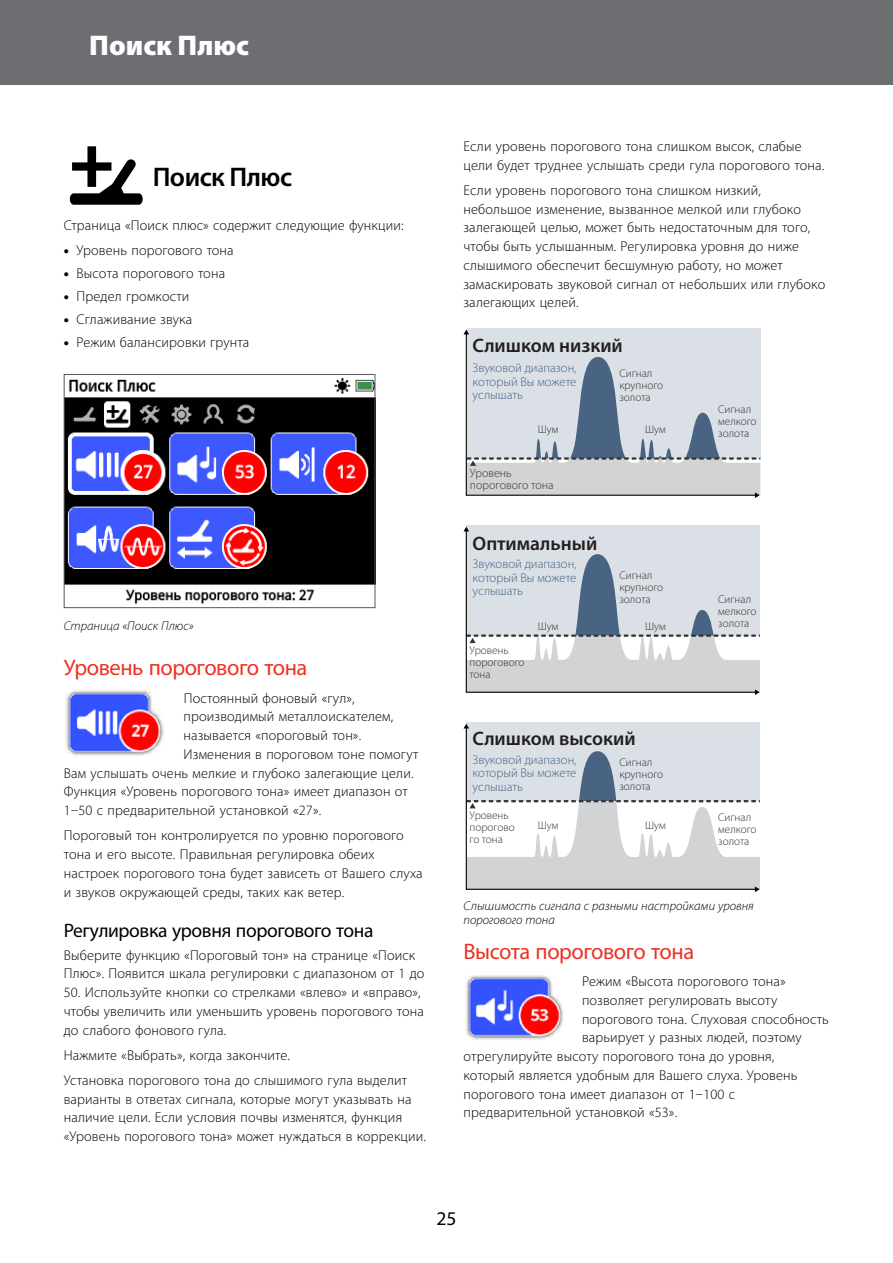
<style>
.page{position:relative;width:893px;height:1263px;background:#fff}
.page>*{position:absolute;margin:0;border:0;box-sizing:border-box;transform-origin:0 0}
.t1{font:900 28.5px "Myriad Pro";color:#fff}
.t2{font:600 27px "Myriad Pro";letter-spacing:-.02em;color:#000}
.t3{font:22.5px "Myriad Pro";letter-spacing:-.02em;color:#ee3124}
.t4{font:600 19.5px "Myriad Pro";color:#231f20}
.t5{font:19.5px "Myriad Pro";letter-spacing:-.02em;color:#000}
.t6{font:300 14.25px/18.8px "Myriad Pro";letter-spacing:.01em;color:#000}
.t7{font:300 12.75px/13.5px "Myriad Pro";color:#496483;text-align:justify}
.t8{font:italic 300 12.75px/14.2px "Myriad Pro";color:#000}
.t9{font:300 12px/12px "Myriad Pro";color:#333}
.t10{font:300 11.25px/12px "Myriad Pro";color:#333}
.s1{font-weight:900}
</style>
<div class="page">
<svg style="left:70px;top:146px;width:73px;height:59px"></svg>
<img style="left:66px;top:377px;width:307px;height:227px">
<div style="left:64px;top:374px;width:311px;height:234px;border:1px solid #58595b"></div>
<img style="left:65px;top:690px;width:100px;height:66px">
<div style="left:466px;top:722px;width:294px;height:79px;background:#dbe0e6"></div>
<div style="left:466px;top:525px;width:294px;height:111px;background:#dbe0e6"></div>
<div style="left:467px;top:328px;width:293px;height:130px;background:#dbe0e6"></div>
<svg style="left:465px;top:334px;width:4px;height:162px"></svg>
<svg style="left:463px;top:330px;width:6px;height:4px"></svg>
<svg style="left:467px;top:357px;width:293px;height:141px"></svg>
<svg style="left:463px;top:527px;width:6px;height:4px"></svg>
<svg style="left:466px;top:554px;width:294px;height:141px"></svg>
<svg style="left:464px;top:724px;width:5px;height:4px"></svg>
<svg style="left:466px;top:751px;width:294px;height:141px"></svg>
<img style="left:466px;top:975px;width:98px;height:66px">
<div style="left:0;top:0;width:893px;height:85px;background:#6d6e71"></div>
<h1 class="t1" style="left:89px;top:30px;width:161px">Поиск Плюс</h1>
<h2 class="t2" style="left:153px;top:159px;width:141px">Поиск Плюс</h2>
<p class="t6" style="left:64px;top:216px;width:341px">Страница «Поиск плюс» содержит следующие функции:</p>
<p class="t6" style="left:64px;top:241px;width:171px"><span class="s1">•</span> Уровень порогового тона</p>
<p class="t6" style="left:64px;top:264px;width:163px"><span class="s1">•</span> Высота порогового тона</p>
<p class="t6" style="left:64px;top:287px;width:127px"><span class="s1">•</span> Предел громкости</p>
<p class="t6" style="left:64px;top:310px;width:130px"><span class="s1">•</span> Сглаживание звука</p>
<p class="t6" style="left:64px;top:333px;width:187px"><span class="s1">•</span> Режим балансировки грунта</p>
<p class="t8" style="left:64px;top:619px;width:131px">Страница «Поиск Плюс»</p>
<h3 class="t3" style="left:64px;top:654px;width:245px">Уровень порогового тона</h3>
<p class="t6" style="left:184px;top:689px;width:172px">Постоянный фоновый «гул»,</p>
<p class="t6" style="left:184px;top:707px;width:211px">производимый металлоискателем,</p>
<p class="t6" style="left:184px;top:726px;width:179px">называется «пороговый тон».</p>
<p class="t6" style="left:184px;top:745px;width:236px">Изменения в пороговом тоне помогут</p>
<p class="t6" style="left:64px;top:764px;width:351px">Вам услышать очень мелкие и глубоко залегающие цели.</p>
<p class="t6" style="left:64px;top:782px;width:346px">Функция «Уровень порогового тона» имеет диапазон от</p>
<p class="t6" style="left:64px;top:801px;width:259px">1–50 с предварительной установкой «27».</p>
<p class="t6" style="left:64px;top:826px;width:360px">Пороговый тон контролируется по уровню порогового тона и его высоте. Правильная регулировка обеих настроек порогового тона будет зависеть от Вашего слуха и звуков окружающей среды, таких как ветер.</p>
<h3 class="t5" style="left:64px;top:918px;width:311px">Регулировка уровня порогового тона</h3>
<p class="t6" style="left:64px;top:946px;width:362px">Выберите функцию «Пороговый тон» на странице «Поиск<br>Плюс». Появится шкала регулировки с диапазоном от 1 до</p>
<p class="t6" style="left:64px;top:983px;width:362px">50. Используйте кнопки со стрелками «влево» и «вправо», чтобы увеличить или уменьшить уровень порогового тона до слабого фонового гула.</p>
<p class="t6" style="left:64px;top:1043px;width:345px;line-height:25px">Нажмите «Выбрать», когда закончите.<br>Установка порогового тона до слышимого гула выделит</p>
<p class="t6" style="left:64px;top:1090px;width:364px">варианты в ответах сигнала, которые могут указывать на наличие цели. Если условия почвы изменятся, функция «Уровень порогового тона» может нуждаться в коррекции.</p>
<p class="t6" style="left:463px;top:137px;width:362px">Если уровень порогового тона слишком высок, слабые цели будет труднее услышать среди гула порогового тона.</p>
<p class="t6" style="left:463px;top:181px;width:363px">Если уровень порогового тона слишком низкий, небольшое изменение, вызванное мелкой или глубоко залегающей целью, может быть недостаточным для того, чтобы быть услышанным. Регулировка уровня до ниже слышимого обеспечит бесшумную работу, но может замаскировать звуковой сигнал от небольших или глубоко залегающих целей.</p>
<h3 class="t4" style="left:473px;top:333px;width:152px">Слишком низкий</h3>
<p class="t7" style="left:473px;top:362px;width:106px">Звуковой диапазон, который Вы можете услышать</p>
<p class="t10" style="left:619px;top:368px;width:45px">Сигнал крупного золота</p>
<p class="t10" style="left:538px;top:423px;width:22px">Шум</p>
<p class="t10" style="left:645px;top:423px;width:22px">Шум</p>
<p class="t9" style="left:470px;top:467px;width:85px">Уровень порогового тона</p>
<h3 class="t4" style="left:473px;top:531px;width:126px">Оптимальный</h3>
<p class="t7" style="left:473px;top:557px;width:106px">Звуковой диапазон, который Вы можете услышать</p>
<p class="t10" style="left:619px;top:569px;width:45px">Сигнал крупного золота</p>
<p class="t10" style="left:718px;top:403px;width:40px">Сигнал мелкого золота</p>
<p class="t10" style="left:718px;top:593px;width:40px">Сигнал мелкого</p>
<p class="t10" style="left:469px;top:644px;width:56px">Уровень порогового тона</p>
<p class="t10" style="left:538px;top:620px;width:22px">Шум</p>
<p class="t10" style="left:645px;top:620px;width:22px">Шум</p>
<p class="t10" style="left:718px;top:617px;width:33px">золота</p>
<h3 class="t4" style="left:473px;top:726px;width:165px">Слишком высокий</h3>
<p class="t7" style="left:473px;top:753px;width:106px">Звуковой диапазон, который Вы можете услышать</p>
<p class="t10" style="left:619px;top:757px;width:45px">Сигнал крупного золота</p>
<p class="t10" style="left:469px;top:810px;width:47px">Уровень порогово го тона</p>
<p class="t10" style="left:538px;top:819px;width:22px">Шум</p>
<p class="t10" style="left:645px;top:819px;width:22px">Шум</p>
<p class="t10" style="left:718px;top:812px;width:40px">Сигнал мелкого золота</p>
<p class="t8" style="left:463px;top:899px;width:292px">Слышимость сигнала с разными настройками уровня порогового тона</p>
<h3 class="t3" style="left:463px;top:937px;width:232px">Высота порогового тона</h3>
<p class="t6" style="left:582px;top:972px;width:205px">Режим «Высота порогового тона»</p>
<p class="t6" style="left:582px;top:991px;width:197px">позволяет регулировать высоту</p>
<p class="t6" style="left:582px;top:1010px;width:248px">порогового тона. Слуховая способность</p>
<p class="t6" style="left:582px;top:1028px;width:221px">варьирует у разных людей, поэтому</p>
<p class="t6" style="left:463px;top:1047px;width:312px">отрегулируйте высоту порогового тона до уровня,</p>
<p class="t6" style="left:463px;top:1066px;width:335px">который является удобным для Вашего слуха. Уровень</p>
<p class="t6" style="left:463px;top:1085px;width:273px">порогового тона имеет диапазон от 1–100 с</p>
<p class="t6" style="left:463px;top:1103px;width:215px">предварительной установкой «53».</p>
<h3 class="t5" style="left:436px;top:1206px;width:22px">25</h3>
</div>
